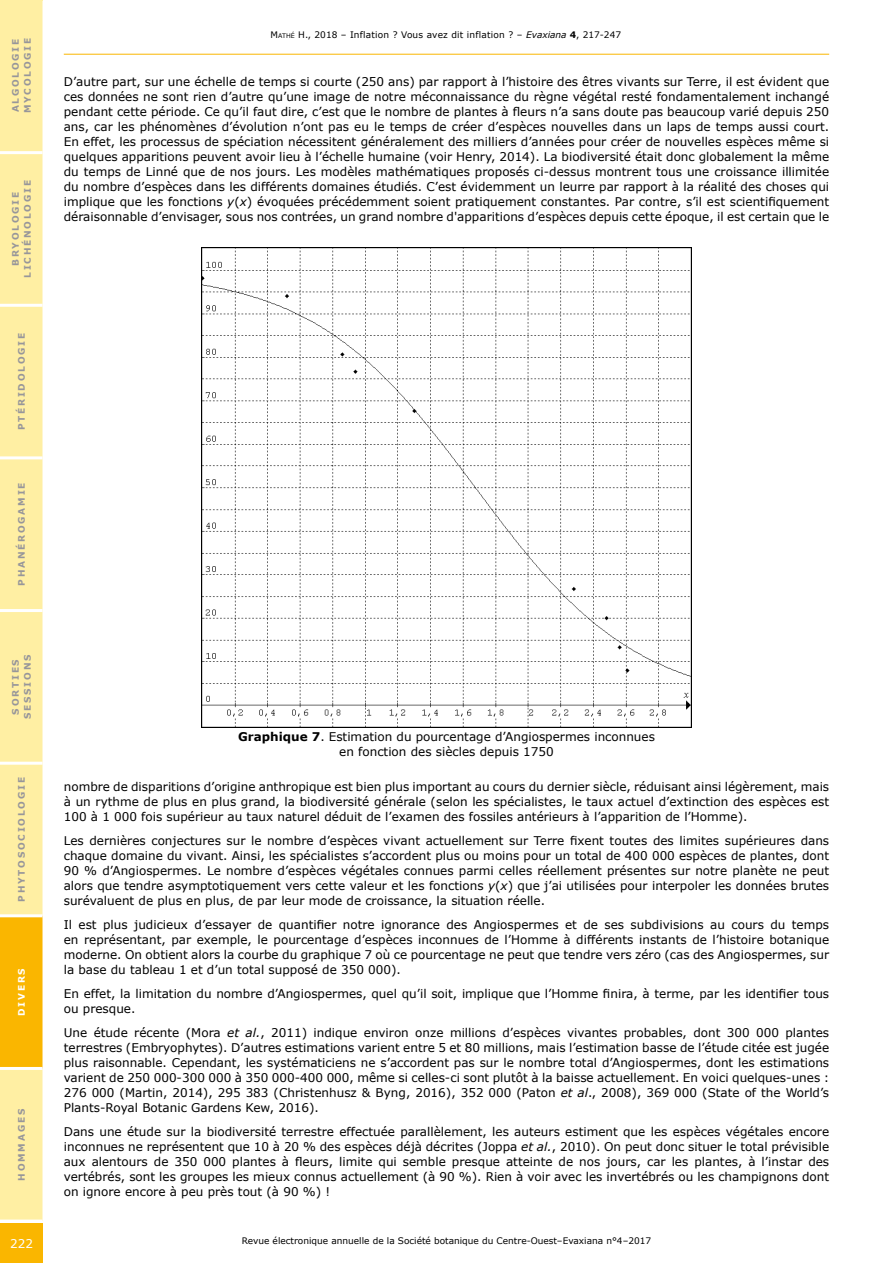
<style>
.page{position:relative;width:893px;height:1263px;background:#fff}
.page>*{position:absolute;margin:0;border:0;box-sizing:border-box;transform-origin:0 0}
.Footnote_text{font:12px/15px "Verdana";color:#000;text-align:justify}
.t1{font:12px "Verdana";color:#fff}
.t2{font:700 9px/12px "Verdana";letter-spacing:.2em;color:#97969a;text-align:center}
.En-tête{font:9px "Verdana";color:#000}
.En-tête-2{font:9px "Verdana";letter-spacing:.02em;color:#000}
.t3{font:700 9px "Verdana";letter-spacing:.2em;color:#fff}
.s1{font-style:inherit}
.s2{font-size:6.3px}
.s3{font-style:italic}
.s4{font-weight:700}
</style>
<div class="page">
<div style="left:0;top:1px;width:43px;height:1218px;background:#ffefa3"></div>
<div style="left:0;top:917px;width:43px;height:150px;background:#fab600"></div>
<hr style="left:0;top:1067px;width:43px;height:3px;background:#fff">
<hr style="left:0;top:914px;width:43px;height:3px;background:#fff">
<hr style="left:0;top:762px;width:43px;height:3px;background:#fff">
<hr style="left:0;top:609px;width:43px;height:3px;background:#fff">
<hr style="left:0;top:456px;width:43px;height:3px;background:#fff">
<hr style="left:0;top:304px;width:43px;height:3px;background:#fff">
<hr style="left:0;top:151px;width:43px;height:3px;background:#fff">
<div style="left:0;top:1222px;width:43px;height:41px;background:#fab600"></div>
<hr style="left:0;top:0;width:43px;height:1px;background:#ffefa3">
<hr style="left:64px;top:54px;width:765px;height:1px;background:#fab600">
<img style="left:202px;top:248px;width:489px;height:479px">
<p class="t2" style="left:9px;top:113px;width:77px;text-align:left;rotate:-90deg">ALGOLOGIE<br>MYCOLOGIE</p>
<p class="t2" style="left:9px;top:278px;width:99px;rotate:-90deg">BRYOLOGIE<br>LICHÉNOLOGIE</p>
<p class="t2" style="left:15px;top:430px;width:99px;rotate:-90deg">PTÉRIDOLOGIE</p>
<p class="t2" style="left:15px;top:586px;width:105px;rotate:-90deg">PHANÉROGAMIE</p>
<p class="t2" style="left:9px;top:719px;width:66px;rotate:-90deg">SORTIES<br>SESSIONS</p>
<p class="t2" style="left:15px;top:902px;width:126px;rotate:-90deg">PHYTOSOCIOLOGIE</p>
<p class="t3" style="left:15px;top:1016px;width:49px;rotate:-90deg">DIVERS</p>
<p class="t2" style="left:15px;top:1180px;width:73px;rotate:-90deg">HOMMAGES</p>
<p class="En-tête-2" style="left:270px;top:29px;width:352px"><span class="s1">M</span><span class="s2">athé</span> H., 2018 – Inflation ? Vous avez dit inflation ? – <span class="s3">Evaxiana</span> <span class="s4">4</span>, 217-247</p>
<p class="Footnote_text" style="left:64px;top:74px;width:767px">D’autre part, sur une échelle de temps si courte (250 ans) par rapport à l’histoire des êtres vivants sur Terre, il est évident que ces données ne sont rien d’autre qu’une image de notre méconnaissance du règne végétal resté fondamentalement inchangé pendant cette période. Ce qu’il faut dire, c’est que le nombre de plantes à fleurs n’a sans doute pas beaucoup varié depuis 250 ans, car les phénomènes d’évolution n’ont pas eu le temps de créer d’espèces nouvelles dans un laps de temps aussi court.<br>En effet, les processus de spéciation nécessitent généralement des milliers d’années pour créer de nouvelles espèces même si quelques apparitions peuvent avoir lieu à l’échelle humaine (voir Henry, 2014). La biodiversité était donc globalement la même du temps de Linné que de nos jours. Les modèles mathématiques proposés ci-dessus montrent tous une croissance illimitée du nombre d’espèces dans les différents domaines étudiés. C’est évidemment un leurre par rapport à la réalité des choses qui implique que les fonctions <span class="s3">y</span>(<span class="s3">x</span>) évoquées précédemment soient pratiquement constantes. Par contre, s’il est scientifiquement déraisonnable d’envisager, sous nos contrées, un grand nombre d'apparitions d’espèces depuis cette époque, il est certain que le</p>
<p class="Footnote_text" style="left:238px;top:729px;width:418px;text-align:center"><span class="s4">Graphique 7</span>. Estimation du pourcentage d’Angiospermes inconnues en fonction des siècles depuis 1750</p>
<p class="Footnote_text" style="left:64px;top:779px;width:767px">nombre de disparitions d’origine anthropique est bien plus important au cours du dernier siècle, réduisant ainsi légèrement, mais à un rythme de plus en plus grand, la biodiversité générale (selon les spécialistes, le taux actuel d’extinction des espèces est 100 à 1 000 fois supérieur au taux naturel déduit de l’examen des fossiles antérieurs à l’apparition de l’Homme).</p>
<p class="Footnote_text" style="left:64px;top:833px;width:767px">Les dernières conjectures sur le nombre d’espèces vivant actuellement sur Terre fixent toutes des limites supérieures dans chaque domaine du vivant. Ainsi, les spécialistes s’accordent plus ou moins pour un total de 400 000 espèces de plantes, dont 90 % d’Angiospermes. Le nombre d’espèces végétales connues parmi celles réellement présentes sur notre planète ne peut alors que tendre asymptotiquement vers cette valeur et les fonctions <span class="s3">y</span>(<span class="s3">x</span>) que j’ai utilisées pour interpoler les données brutes surévaluent de plus en plus, de par leur mode de croissance, la situation réelle.</p>
<p class="Footnote_text" style="left:64px;top:917px;width:767px">Il est plus judicieux d’essayer de quantifier notre ignorance des Angiospermes et de ses subdivisions au cours du temps en représentant, par exemple, le pourcentage d’espèces inconnues de l’Homme à différents instants de l’histoire botanique moderne. On obtient alors la courbe du graphique 7 où ce pourcentage ne peut que tendre vers zéro (cas des Angiospermes, sur la base du tableau 1 et d’un total supposé de 350 000).</p>
<p class="Footnote_text" style="left:64px;top:986px;width:767px">En effet, la limitation du nombre d’Angiospermes, quel qu’il soit, implique que l’Homme finira, à terme, par les identifier tous ou presque.</p>
<p class="Footnote_text" style="left:64px;top:1025px;width:767px">Une étude récente (Mora <span class="s3">et al.</span>, 2011) indique environ onze millions d’espèces vivantes probables, dont 300 000 plantes terrestres (Embryophytes). D’autres estimations varient entre 5 et 80 millions, mais l’estimation basse de l’étude citée est jugée plus raisonnable. Cependant, les systématiciens ne s’accordent pas sur le nombre total d’Angiospermes, dont les estimations varient de 250 000-300 000 à 350 000-400 000, même si celles-ci sont plutôt à la baisse actuellement. En voici quelques-unes :<br>276 000 (Martin, 2014), 295 383 (Christenhusz &amp; Byng, 2016), 352 000 (Paton <span class="s3">et al</span>., 2008), 369 000 (State of the World’s Plants-Royal Botanic Gardens Kew, 2016).</p>
<p class="Footnote_text" style="left:64px;top:1124px;width:767px">Dans une étude sur la biodiversité terrestre effectuée parallèlement, les auteurs estiment que les espèces végétales encore inconnues ne représentent que 10 à 20 % des espèces déjà décrites (Joppa <span class="s3">et al.</span>, 2010). On peut donc situer le total prévisible aux alentours de 350 000 plantes à fleurs, limite qui semble presque atteinte de nos jours, car les plantes, à l’instar des vertébrés, sont les groupes les mieux connus actuellement (à 90 %). Rien à voir avec les invertébrés ou les champignons dont on ignore encore à peu près tout (à 90 %) !</p>
<p class="t1" style="left:10px;top:1235px;width:24px">222</p>
<p class="En-tête" style="left:242px;top:1235px;width:411px">Revue électronique annuelle de la Société botanique du Centre-Ouest–Evaxiana n°4–2017</p>
</div>
